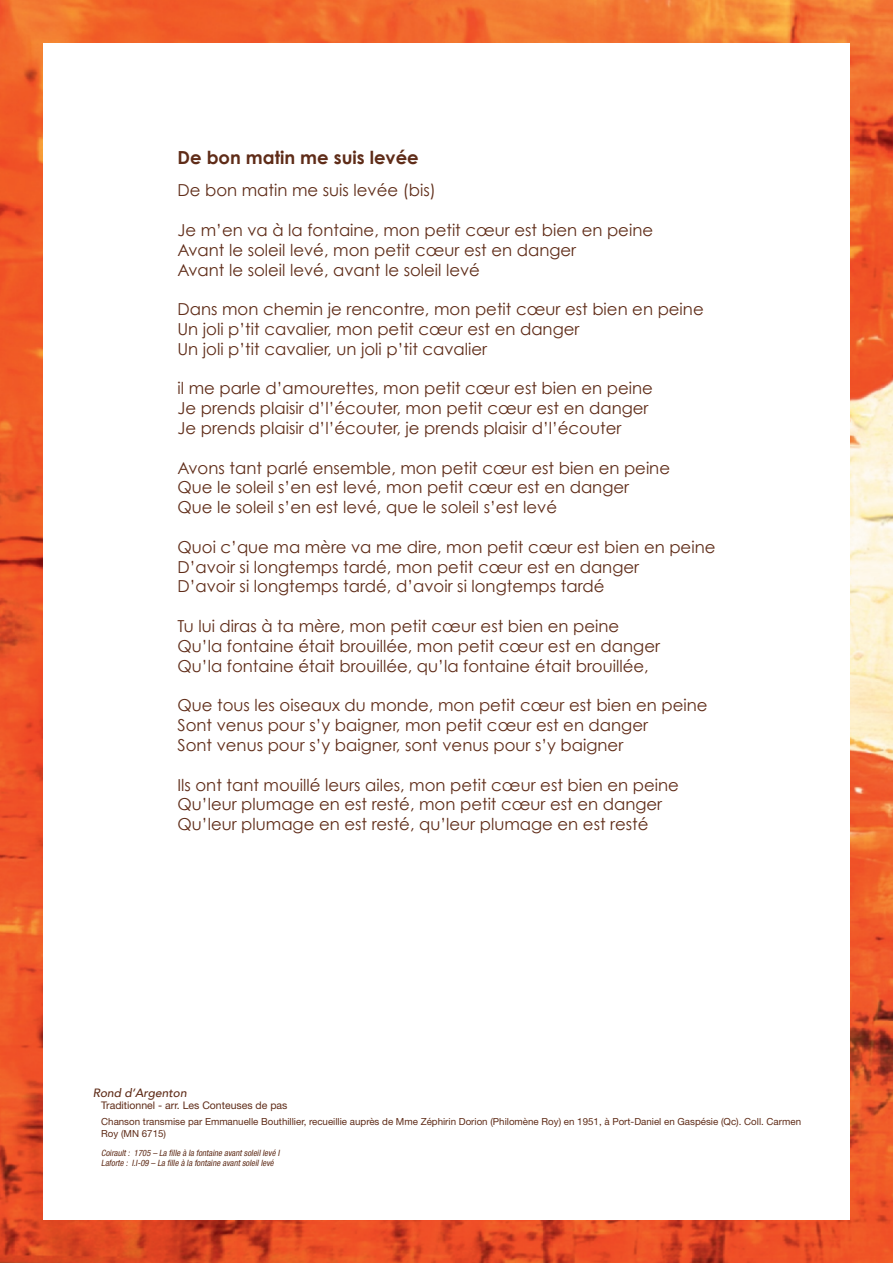
<style>
.page{position:relative;width:893px;height:1263px;background:#fff}
.page>*{position:absolute;margin:0;border:0;box-sizing:border-box;transform-origin:0 0}
.t1{font:700 18px "Century Gothic";color:#5f2c18}
.t2{font:16.5px/19.8px "Century Gothic";color:#5f2c18}
.t3{font:italic 500 12px "Avenir";color:#5f2c18}
.t4{font:10.5px "Helvetica Neue LT Std";color:#5f2c18}
.t5{font:9.75px/11.7px "Helvetica Neue LT Std";color:#5f2c18}
.t6{font:italic condensed 8.7px/10.5px "Helvetica Neue LT Std";color:#5f2c18}
</style>
<div class="page">
<img style="left:0;top:0;width:893px;height:1263px">
<div style="left:43px;top:43px;width:807px;height:1177px;background:#fff"></div>
<p class="t1" style="left:177px;top:146px;width:243px">De bon matin me suis levée</p>
<p class="t2" style="left:177px;top:180px;width:260px">De bon matin me suis levée (bis)</p>
<p class="t2" style="left:177px;top:220px;width:477px">Je m’en va à la fontaine, mon petit cœur est bien en peine<br>Avant le soleil levé, mon petit cœur est en danger<br>Avant le soleil levé, avant le soleil levé</p>
<p class="t2" style="left:177px;top:299px;width:528px">Dans mon chemin je rencontre, mon petit cœur est bien en peine<br>Un joli p’tit cavalier, mon petit cœur est en danger<br>Un joli p’tit cavalier, un joli p’tit cavalier</p>
<p class="t2" style="left:177px;top:378px;width:477px">il me parle d’amourettes, mon petit cœur est bien en peine<br>Je prends plaisir d’l’écouter, mon petit cœur est en danger<br>Je prends plaisir d’l’écouter, je prends plaisir d’l’écouter</p>
<p class="t2" style="left:177px;top:458px;width:494px">Avons tant parlé ensemble, mon petit cœur est bien en peine<br>Que le soleil s’en est levé, mon petit cœur est en danger<br>Que le soleil s’en est levé, que le soleil s’est levé</p>
<p class="t2" style="left:177px;top:537px;width:539px">Quoi c’que ma mère va me dire, mon petit cœur est bien en peine<br>D’avoir si longtemps tardé, mon petit cœur est en danger<br>D’avoir si longtemps tardé, d’avoir si longtemps tardé</p>
<p class="t2" style="left:177px;top:616px;width:484px">Tu lui diras à ta mère, mon petit cœur est bien en peine<br>Qu’la fontaine était brouillée, mon petit cœur est en danger<br>Qu’la fontaine était brouillée, qu’la fontaine était brouillée,</p>
<p class="t2" style="left:177px;top:695px;width:532px">Que tous les oiseaux du monde, mon petit cœur est bien en peine<br>Sont venus pour s’y baigner, mon petit cœur est en danger<br>Sont venus pour s’y baigner, sont venus pour s’y baigner</p>
<p class="t2" style="left:177px;top:774px;width:503px">Ils ont tant mouillé leurs ailes, mon petit cœur est bien en peine<br>Qu’leur plumage en est resté, mon petit cœur est en danger<br>Qu’leur plumage en est resté, qu’leur plumage en est resté</p>
<p class="t3" style="left:93px;top:1085px;width:96px">Rond d’Argenton</p>
<p class="t4" style="left:101px;top:1099px;width:188px">Traditionnel - arr. Les Conteuses de pas</p>
<p class="t5" style="left:101px;top:1116px;width:701px">Chanson transmise par Emmanuelle Bouthillier, recueillie auprès de Mme Zéphirin Dorion (Philomène Roy) en 1951, à Port-Daniel en Gaspésie (Qc). Coll. Carmen<br>Roy (MN 6715)</p>
<p class="t6" style="left:101px;top:1147px;width:181px">Coirault: 1705 – La fille à la fontaine avantsoleillevé I<br>Laforte : I.I-09 – La fille à la fontaine avantsoleillevé</p>
</div>
